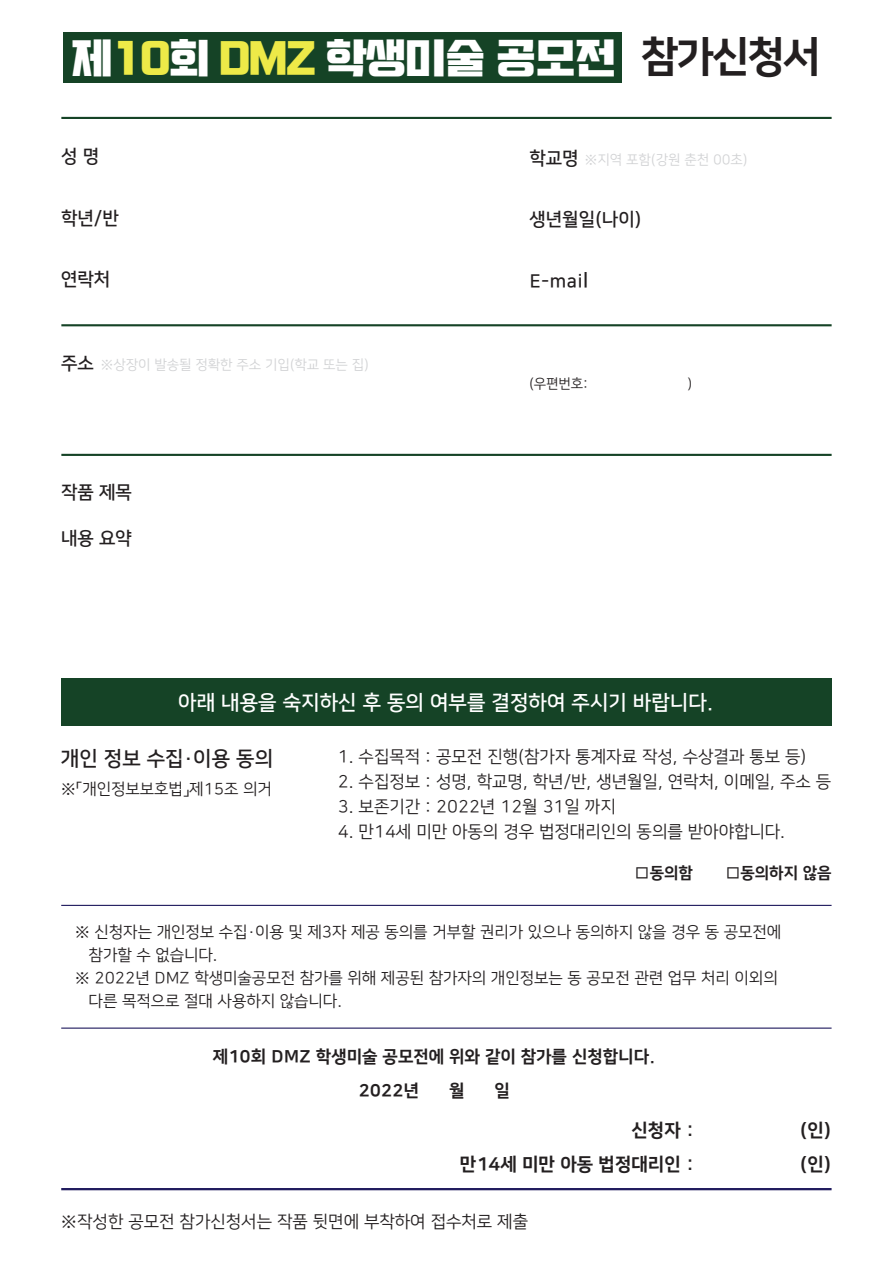
<style>
.page{position:relative;width:893px;height:1263px;background:#fff}
.page>*{position:absolute;margin:0;border:0;box-sizing:border-box;transform-origin:0 0}
.t1{font:42px "Typo Ssangmun Dong B";letter-spacing:-.045em;color:#fff}
.t2{font:20.55px "Nanum Square ac B";letter-spacing:.04em;color:#fff}
.t3{font:20.55px "Nanum Square ac B";letter-spacing:.04em;color:#231f20}
.t4{font:18.3px "Nanum Square ac B";letter-spacing:.04em;color:#231f20}
.t5{font:18.3px "Nanum Square ac EB";letter-spacing:.04em;color:#231f20}
.t6{font:17.1px "Nanum Square ac R";letter-spacing:.04em;color:#231f20}
.t7{font:17.1px/34.2px "Nanum Square ac EB";letter-spacing:.04em;color:#231f20}
.t8{font:16.05px "Nanum Square ac R";letter-spacing:.04em;color:#231f20}
.t9{font:16.05px "Nanum Square ac EB";letter-spacing:.04em;color:#231f20}
.t10{font:13.65px "Nanum Square ac R";letter-spacing:.04em;color:#d1d2d4}
.t11{font:13.65px "Nanum Square ac R";color:#231f20}
.s1{color:#edea48}
.s2{font-family:"Nanum Square ac EB";color:#231f20}
.s3{font-family:"Nanum Square ac B";font-size:18.3px;color:#231f20}
.s4{font-size:20.55px}
</style>
<div class="page">
<hr style="left:61px;top:324px;width:771px;height:2px;background:#154326">
<hr style="left:61px;top:454px;width:771px;height:2px;background:#154326">
<hr style="left:61px;top:905px;width:771px;height:1px;background:#221d5f">
<hr style="left:61px;top:1027px;width:771px;height:2px;background:#221d5f">
<div style="left:61px;top:678px;width:771px;height:48px;background:#154326"></div>
<hr style="left:61px;top:117px;width:771px;height:2px;background:#154326">
<hr style="left:61px;top:1188px;width:771px;height:2px;background:#221d5f">
<div style="left:63px;top:32px;width:559px;height:50px;background:#154326"></div>
<h1 class="t1" style="left:72px;top:35px;width:750px">제<span class="s1">10</span>회 <span class="s1">DMZ</span> 학생미술 공모전 <span class="s2">참가신청서</span></h1>
<p class="t4" style="left:61px;top:146px;width:39px">성 명</p>
<p class="t4" style="left:61px;top:208px;width:59px">학년/반</p>
<p class="t4" style="left:61px;top:270px;width:50px">연락처</p>
<p class="t10" style="left:61px;top:358px;width:309px"><span class="s3">주소</span> ※상장이 발송될 정확한 주소 기입(학교 또는 집)</p>
<p class="t4" style="left:61px;top:483px;width:72px">작품 제목</p>
<p class="t4" style="left:61px;top:528px;width:72px">내용 요약</p>
<p class="t10" style="left:530px;top:152px;width:219px"><span class="s3">학교명</span> ※지역 포함(강원 춘천 00초)</p>
<p class="t4" style="left:530px;top:210px;width:113px">생년월일(나이)</p>
<p class="t4" style="left:530px;top:272px;width:60px">E-mai<span class="s4">l</span></p>
<p class="t11" style="left:529px;top:376px;width:60px">(우편번호:</p>
<p class="t11" style="left:688px;top:376px;width:6px">)</p>
<p class="t2" style="left:179px;top:691px;width:536px">아래 내용을 숙지하신 후 동의 여부를 결정하여 주시기 바랍니다.</p>
<p class="t3" style="left:61px;top:747px;width:213px">개인 정보 수집·이용 동의</p>
<p class="t8" style="left:61px;top:781px;width:212px">※「개인정보보호법」제15조 의거</p>
<p class="t6" style="left:338px;top:748px;width:470px">1. 수집목적 : 공모전 진행(참가자 통계자료 작성, 수상결과 통보 등)</p>
<p class="t6" style="left:338px;top:773px;width:494px">2. 수집정보 : 성명, 학교명, 학년/반, 생년월일, 연락처, 이메일, 주소 등</p>
<p class="t6" style="left:338px;top:798px;width:279px">3. 보존기간 : 2022년 12월 31일 까지</p>
<p class="t6" style="left:338px;top:823px;width:448px">4. 만14세 미만 아동의 경우 법정대리인의 동의를 받아야합니다.</p>
<p class="t9" style="left:635px;top:864px;width:59px">□동의함</p>
<p class="t9" style="left:726px;top:864px;width:107px">□동의하지 않음</p>
<p class="t8" style="left:75px;top:924px;width:707px">※ 신청자는 개인정보 수집·이용 및 제3자 제공 동의를 거부할 권리가 있으나 동의하지 않을 경우 동 공모전에</p>
<p class="t8" style="left:89px;top:946px;width:130px">참가할 수 없습니다.</p>
<p class="t8" style="left:75px;top:969px;width:704px">※ 2022년 DMZ 학생미술공모전 참가를 위해 제공된 참가자의 개인정보는 동 공모전 관련 업무 처리 이외의</p>
<p class="t8" style="left:89px;top:992px;width:254px">다른 목적으로 절대 사용하지 않습니다.</p>
<p class="t7" style="left:359px;top:1039px;width:298px;text-indent:-146px">제10회 DMZ 학생미술 공모전에 위와 같이 참가를 신청합니다.<br>2022년</p>
<p class="t7" style="left:449px;top:1073px;width:16px">월</p>
<p class="t7" style="left:495px;top:1073px;width:16px">일</p>
<p class="t5" style="left:632px;top:1120px;width:63px">신청자 :</p>
<p class="t5" style="left:800px;top:1120px;width:32px">(인)</p>
<p class="t5" style="left:460px;top:1154px;width:235px">만14세 미만 아동 법정대리인 :</p>
<p class="t5" style="left:800px;top:1154px;width:32px">(인)</p>
<p class="t6" style="left:61px;top:1212px;width:468px">※작성한 공모전 참가신청서는 작품 뒷면에 부착하여 접수처로 제출</p>
</div>
